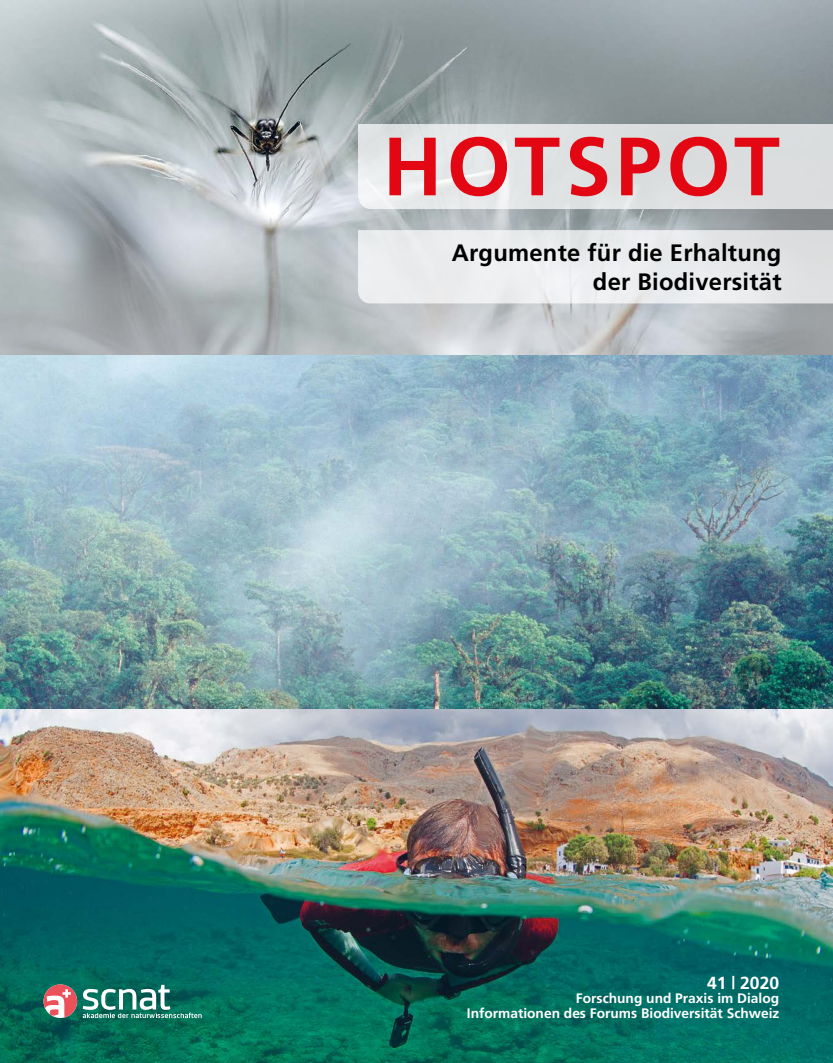
<style>
.page{position:relative;width:833px;height:1063px;background:#fff}
.page>*{position:absolute;margin:0;border:0;box-sizing:border-box;transform-origin:0 0}
.t1{font:700 82.5px "Frutiger";letter-spacing:.055em;color:#e30613}
.t2{font:700 23.75px/28.8px "Frutiger";letter-spacing:.01em;color:#000;text-align:right}
.t3{font:700 17.5px "Frutiger";color:#fff}
.t4{font:700 13.75px/15px "Frutiger";color:#fff;text-align:right}
</style>
<div class="page">
<img style="left:0;top:709px;width:833px;height:354px">
<img style="left:0;top:354px;width:833px;height:355px">
<svg style="left:0;top:0;width:833px;height:354px;background:#a7b0b3"></svg>
<svg style="left:358px;top:230px;width:475px;height:73px;background:#e8eaeb"></svg>
<svg style="left:358px;top:124px;width:475px;height:85px;background:#e0e2e3"></svg>
<svg style="left:44px;top:984px;width:33px;height:33px"></svg>
<svg style="left:83px;top:985px;width:119px;height:33px"></svg>
<h1 class="t1" style="left:383px;top:118px;width:398px">HOTSPOT</h1>
<h2 class="t2" style="left:452px;top:238px;width:331px">Argumente für die Erhaltung der Biodiversität</h2>
<p class="t3" style="left:707px;top:972px;width:73px">41 | 2020</p>
<p class="t4" style="left:467px;top:991px;width:314px">Forschung und Praxis im Dialog<br>Informationen des Forums Biodiversität Schweiz</p>
</div>
